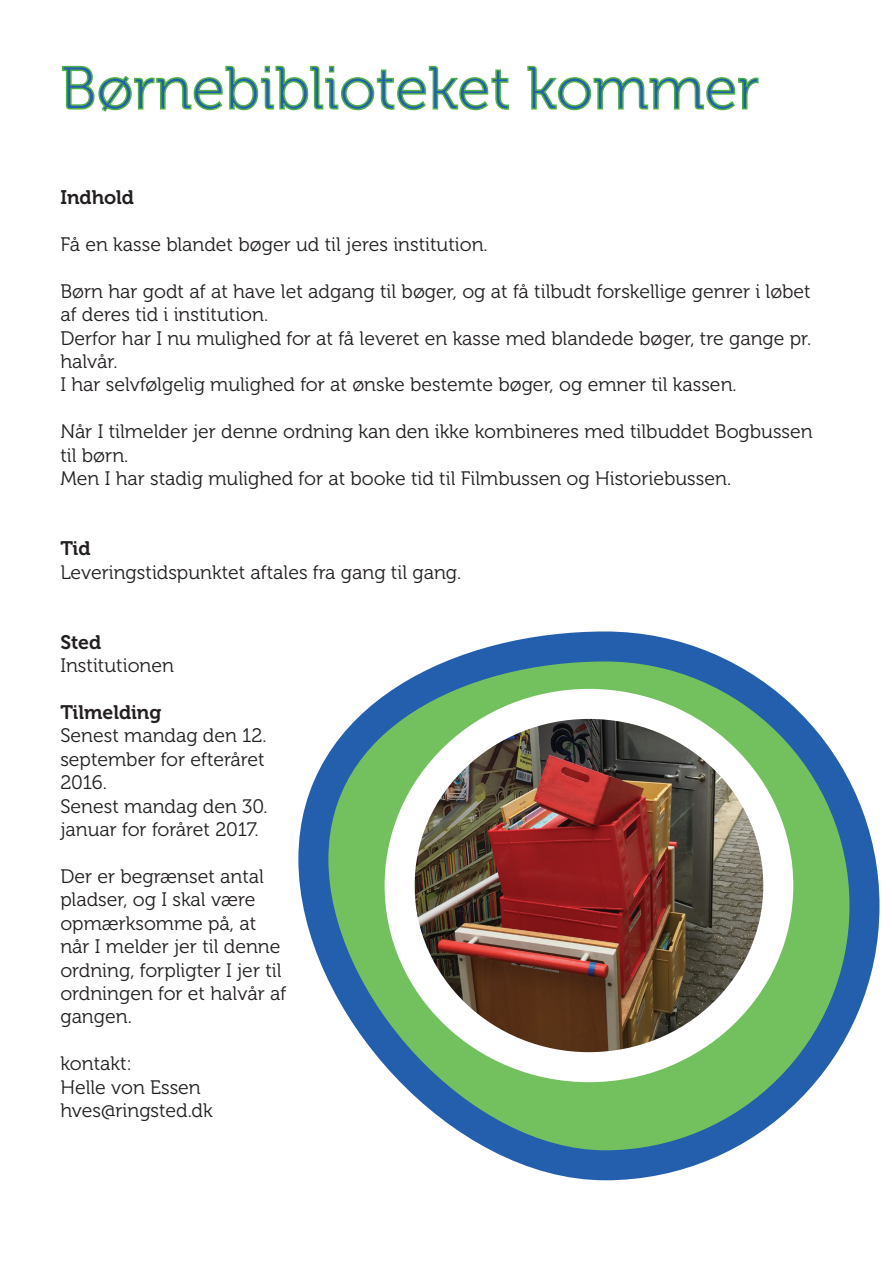
<style>
.page{position:relative;width:893px;height:1263px;background:#fff}
.page>*{position:absolute;margin:0;border:0;box-sizing:border-box;transform-origin:0 0}
.t1{font:60px "Museo 300";color:#245fad}
.t2{font:19.5px/23.4px "Museo 300";color:#231f20}
.t3{font:19.5px "Museo 700";color:#231f20}
</style>
<div class="page">
<svg style="left:62px;top:65px;width:448px;height:47px"></svg>
<svg style="left:527px;top:65px;width:232px;height:46px"></svg>
<svg style="left:298px;top:631px;width:582px;height:550px"></svg>
<img style="left:415px;top:704px;width:363px;height:363px">
<div style="left:385px;top:689px;width:408px;height:393px;border:30px solid #fff;border-radius:50%"></div>
<h1 class="t1" style="left:60px;top:56px;width:700px">Børnebiblioteket kommer</h1>
<p class="t3" style="left:60px;top:187px;width:75px">Indhold</p>
<p class="t2" style="left:60px;top:233px;width:429px">Få en kasse blandet bøger ud til jeres institution.</p>
<p class="t2" style="left:60px;top:280px;width:753px">Børn har godt af at have let adgang til bøger, og at få tilbudt forskellige genrer i løbet af deres tid i institution.<br>Derfor har I nu mulighed for at få leveret en kasse med blandede bøger, tre gange pr. halvår.<br>I har selvfølgelig mulighed for at ønske bestemte bøger, og emner til kassen.</p>
<p class="t2" style="left:60px;top:420px;width:754px">Når I tilmelder jer denne ordning kan den ikke kombineres med tilbuddet Bogbussen til børn.<br>Men I har stadig mulighed for at booke tid til Filmbussen og Historiebussen.</p>
<p class="t3" style="left:60px;top:538px;width:32px">Tid</p>
<p class="t2" style="left:60px;top:561px;width:403px">Leveringstidspunktet aftales fra gang til gang.</p>
<p class="t3" style="left:60px;top:631px;width:42px">Sted</p>
<p class="t2" style="left:60px;top:654px;width:115px">Institutionen</p>
<p class="t3" style="left:60px;top:701px;width:103px">Tilmelding</p>
<p class="t2" style="left:60px;top:724px;width:209px">Senest mandag den 12. september for efteråret<br>2016.<br>Senest mandag den 30. januar for foråret 2017.</p>
<p class="t2" style="left:60px;top:865px;width:227px">Der er begrænset antal pladser, og I skal være opmærksomme på, at når I melder jer til denne ordning, forpligter I jer til ordningen for et halvår af gangen.</p>
<p class="t2" style="left:60px;top:1052px;width:154px">kontakt:<br>Helle von Essen hves@ringsted.dk</p>
</div>
